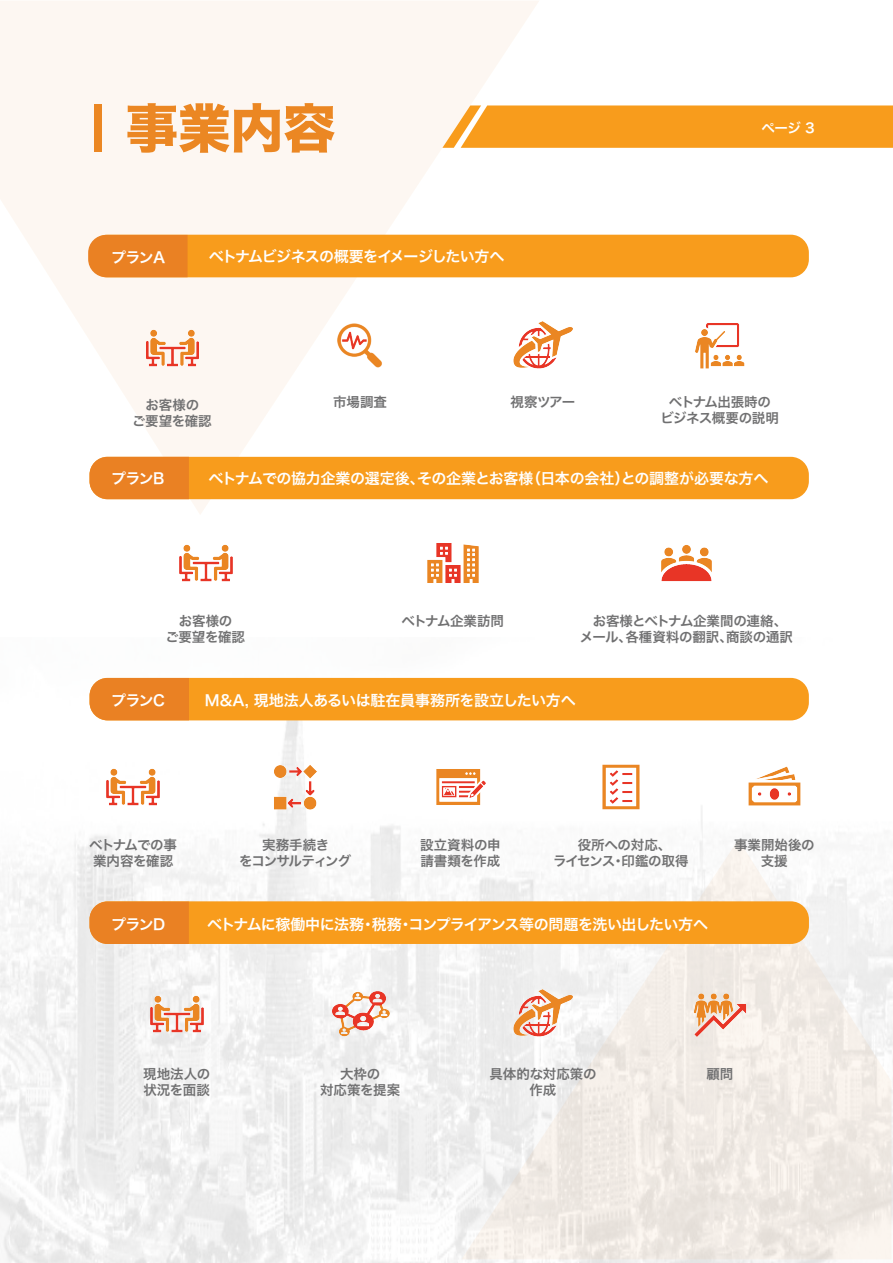
<style>
.page{position:relative;width:893px;height:1263px;background:#fff}
.page>*{position:absolute;margin:0;border:0;box-sizing:border-box;transform-origin:0 0}
.t1{font:52.5px "Hira Kaku Std N W8";color:#eb8723}
.t2{font:15px "Hira Kaku Pro W6";letter-spacing:-.035em;color:#fff}
.t3{font:15px "Hira Kaku Pro W6";letter-spacing:-.015em;color:#fff}
.t4{font:15px "Hira Kaku Pro W6";letter-spacing:-.055em;color:#fff}
.t5{font:13.5px/16.2px "Hira Kaku Pro W6";letter-spacing:-.02em;color:#707071;text-align:center}
.t6{font:13.5px/16.2px "Hira Kaku Pro W6";color:#707071;text-align:center}
.t7{font:13.5px/16.2px "Hira Kaku Pro W6";letter-spacing:-.07em;color:#707071;text-align:center}
.t8{font:13.5px "Hira Kaku Pro W6";color:#fff}
</style>
<div class="page">
<img style="left:1px;top:677px;width:892px;height:586px">
<svg style="left:0;top:1px;width:540px;height:513px;fill:#fdf7f2"></svg>
<svg style="left:461px;top:839px;width:430px;height:420px;fill:#f2eeea"></svg>
<div style="left:94px;top:104px;width:8px;height:48px;background:#eb8723"></div>
<div style="left:90px;top:235px;width:719px;height:42px;background:#f89c1c;border-radius:18px"></div>
<div style="left:90px;top:457px;width:719px;height:42px;background:#f89c1c;border-radius:18px"></div>
<div style="left:90px;top:678px;width:719px;height:42px;background:#f89c1c;border-radius:18px"></div>
<div style="left:90px;top:901px;width:719px;height:43px;background:#f89c1c;border-radius:18px"></div>
<img style="left:511px;top:314px;width:62px;height:63px">
<img style="left:334px;top:319px;width:53px;height:53px">
<img style="left:139px;top:315px;width:67px;height:67px">
<img style="left:695px;top:323px;width:50px;height:46px">
<img style="left:179px;top:544px;width:54px;height:38px">
<img style="left:427px;top:543px;width:52px;height:40px">
<img style="left:661px;top:545px;width:51px;height:37px">
<img style="left:100px;top:753px;width:67px;height:67px">
<img style="left:265px;top:757px;width:61px;height:60px">
<img style="left:435px;top:759px;width:51px;height:55px">
<img style="left:593px;top:760px;width:56px;height:53px">
<img style="left:746px;top:759px;width:56px;height:55px">
<img style="left:511px;top:982px;width:64px;height:63px">
<img style="left:143px;top:980px;width:67px;height:67px">
<img style="left:328px;top:986px;width:64px;height:55px">
<img style="left:691px;top:984px;width:58px;height:59px">
<svg style="left:442px;top:105px;width:451px;height:43px;background:#f8a129"></svg>
<div style="left:90px;top:678px;width:99px;height:42px;background:#ea8123"></div>
<div style="left:89px;top:901px;width:100px;height:43px;background:#ea8123"></div>
<div style="left:90px;top:457px;width:99px;height:42px;background:#ea8123"></div>
<div style="left:88px;top:235px;width:100px;height:42px;background:#ea8123"></div>
<h1 class="t1" style="left:126px;top:99px;width:211px">事業内容</h1>
<p class="t2" style="left:111px;top:244px;width:56px">プランA</p>
<p class="t4" style="left:209px;top:243px;width:297px">ベトナムビジネスの概要をイメージしたい方へ</p>
<p class="t8" style="left:761px;top:116px;width:55px">ページ 3</p>
<p class="t5" style="left:132px;top:396px;width:81px">お客様の<br>ご要望を確認</p>
<p class="t5" style="left:333px;top:393px;width:55px">市場調査</p>
<p class="t5" style="left:511px;top:393px;width:66px">視察ツアー</p>
<p class="t5" style="left:660px;top:393px;width:120px">ベトナム出張時のビジネス概要の説明</p>
<p class="t2" style="left:111px;top:465px;width:55px">プランB</p>
<p class="t2" style="left:208px;top:465px;width:561px">ベトナムでの協力企業の選定後、その企業とお客様（日本の会社）との調整が必要な方へ</p>
<p class="t5" style="left:165px;top:612px;width:81px">お客様の<br>ご要望を確認</p>
<p class="t5" style="left:401px;top:612px;width:104px">ベトナム企業訪問</p>
<p class="t5" style="left:580px;top:612px;width:215px">お客様とベトナム企業間の連絡、<br>メール、各種資料の翻訳、商談の通訳</p>
<p class="t2" style="left:111px;top:687px;width:55px">プランC</p>
<p class="t3" style="left:205px;top:686px;width:372px">M&amp;A, 現地法人あるいは駐在員事務所を設立したい方へ</p>
<p class="t5" style="left:89px;top:836px;width:89px;text-align:left">ベトナムでの事業内容を確認</p>
<p class="t7" style="left:239px;top:836px;width:114px">実務手続き<br>をコンサルティング</p>
<p class="t6" style="left:420px;top:836px;width:82px;text-align:left">設立資料の申請書類を作成</p>
<p class="t5" style="left:553px;top:836px;width:137px">役所への対応、<br>ライセンス・印鑑の取得</p>
<p class="t6" style="left:734px;top:836px;width:82px">事業開始後の支援</p>
<p class="t2" style="left:111px;top:910px;width:56px">プランD</p>
<p class="t2" style="left:207px;top:911px;width:502px">ベトナムに稼働中に法務・税務・コンプライアンス等の問題を洗い出したい方へ</p>
<p class="t6" style="left:143px;top:1065px;width:69px;text-align:left">現地法人の状況を面談</p>
<p class="t6" style="left:320px;top:1065px;width:82px">大枠の<br>対応策を提案</p>
<p class="t6" style="left:489px;top:1065px;width:109px">具体的な対応策の作成</p>
<p class="t5" style="left:706px;top:1065px;width:28px">顧問</p>
</div>
